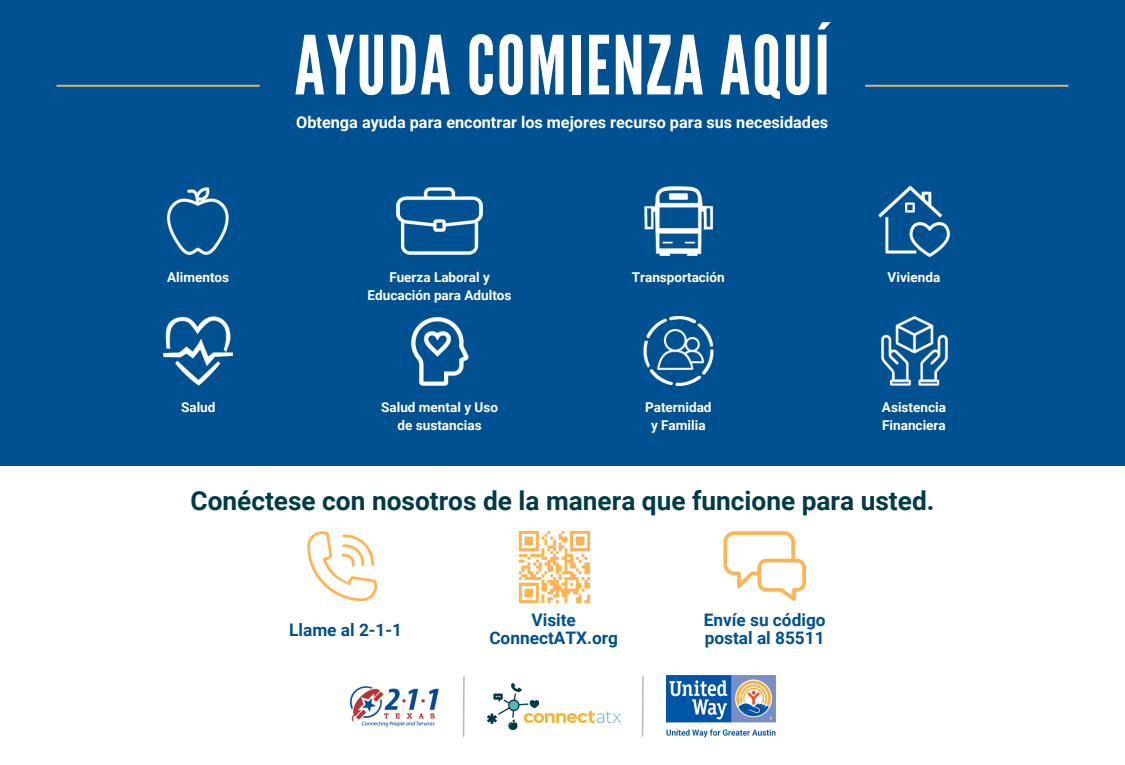
<style>
.page{position:relative;width:1125px;height:765px;background:#fff}
.page>*{position:absolute;margin:0;border:0;box-sizing:border-box;transform-origin:0 0}
.t1{font:81.25px "League Gothic";letter-spacing:.025em;color:#fff}
.t2{font:700 26.25px "Roboto";color:#003b48}
.t3{font:700 17.25px/18.8px "Roboto";color:#005191;text-align:center}
.t4{font:700 16.25px "Roboto";color:#fff}
.t5{font:700 13.5px/18px "Roboto";color:#fff;text-align:center}
</style>
<div class="page">
<div style="left:0;top:0;width:1125px;height:465px;background:#005191"></div>
<svg style="left:723px;top:531px;width:83px;height:70px"></svg>
<svg style="left:307px;top:531px;width:70px;height:69px"></svg>
<img style="left:666px;top:676px;width:109px;height:62px">
<img style="left:487px;top:684px;width:133px;height:46px">
<hr style="left:463px;top:677px;width:2px;height:59px;background:#737373">
<img style="left:350px;top:686px;width:89px;height:41px">
<hr style="left:642px;top:677px;width:2px;height:59px;background:#737373">
<img style="left:167px;top:187px;width:62px;height:68px">
<img style="left:396px;top:187px;width:87px;height:68px">
<img style="left:645px;top:187px;width:67px;height:69px">
<img style="left:878px;top:187px;width:71px;height:69px">
<img style="left:163px;top:317px;width:70px;height:69px">
<img style="left:412px;top:318px;width:56px;height:67px">
<img style="left:644px;top:317px;width:69px;height:69px">
<img style="left:882px;top:317px;width:65px;height:69px">
<hr style="left:865px;top:85px;width:203px;height:2px;background:#ffb351">
<hr style="left:57px;top:85px;width:203px;height:2px;background:#ffb351">
<img style="left:518px;top:531px;width:73px;height:72px">
<h3 class="t1" style="left:295px;top:18px;width:537px">AYUDA COMIENZA AQUÍ</h3>
<p class="t4" style="left:296px;top:113px;width:533px">Obtenga ayuda para encontrar los mejores recurso para sus necesidades</p>
<p class="t5" style="left:167px;top:268px;width:64px">Alimentos</p>
<p class="t5" style="left:368px;top:268px;width:145px">Fuerza Laboral y<br>Educación para Adultos</p>
<p class="t5" style="left:632px;top:268px;width:94px">Transportación</p>
<p class="t5" style="left:888px;top:268px;width:54px">Vivienda</p>
<p class="t5" style="left:181px;top:399px;width:36px">Salud</p>
<h2 class="t5" style="left:381px;top:399px;width:118px">Salud mental y Uso de sustancias</h2>
<p class="t5" style="left:645px;top:399px;width:68px">Paternidad</p>
<h3 class="t5" style="left:651px;top:417px;width:56px">y Familia</h3>
<p class="t5" style="left:882px;top:399px;width:65px;text-align:left">Asistencia<br>Financiera</p>
<h1 class="t2" style="left:191px;top:486px;width:745px">Conéctese con nosotros de la manera que funcione para usted.</h1>
<p class="t3" style="left:289px;top:621px;width:114px">Llame al 2-1-1</p>
<h3 class="t3" style="left:489px;top:610px;width:130px">Visite<br>ConnectATX.org</h3>
<p class="t3" style="left:704px;top:610px;width:123px;text-align:left">Envíe su código postal al 85511</p>
</div>
